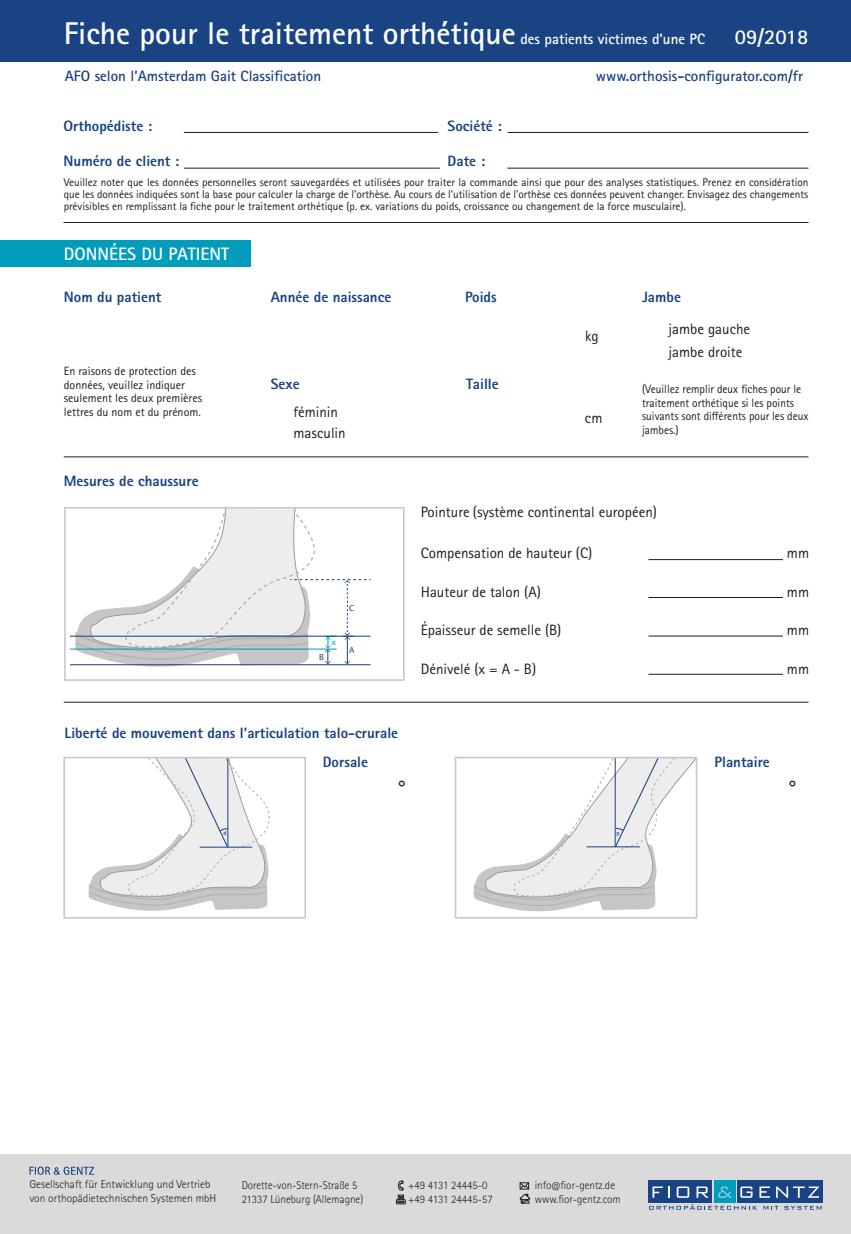
<style>
.page{position:relative;width:851px;height:1234px;background:#fff}
.page>*{position:absolute;margin:0;border:0;box-sizing:border-box;transform-origin:0 0}
.t1{font:700 31.5px "Rotis Sans Serif Pro";color:#fff}
.t2{font:27px "Rotis Sans Serif Pro";color:#1d1d1b}
.t3{font:700 21px "Rotis Sans Serif Pro";color:#fff}
.t4{font:700 18px "Rotis Sans Serif Pro";color:#fff}
.t5{font:800 15px "Rotis Sans Serif Pro";color:#194383}
.t6{font:15px/21.1px "Rotis Sans Serif Pro";color:#1d1d1b}
.t7{font:700 15px "Rotis Sans Serif Pro";color:#194383}
.t8{font:12px/13.5px "Rotis Sans Serif Pro";color:#1d1d1b;scale:.95 1}
.t9{font:12px/13.5px "Rotis Sans Serif Pro";color:#1d1d1b}
.t10{font:300 11.4px/13.8px "Rotis Sans Serif Pro";color:#1d1d1b}
.t11{font:300 11.4px/13.8px "Rotis Sans Serif Pro";color:#1d1d1b;scale:.95 1}
.t12{font:11.25px/12px "Rotis Sans Serif Pro";color:#1d1d1b;text-align:justify}
.t13{font:8.85px "Myriad Pro";color:#194383}
.t14{font:8.85px "Myriad Pro";color:#009cbc}
.t15{font:700 6.3px "Rotis Sans Serif";color:#194383}
.s1{font-size:15px}
</style>
<div class="page">
<div style="left:0;top:0;width:850px;height:62px;background:#194383"></div>
<div style="left:0;top:1153px;width:850px;height:80px;background:#dadada"></div>
<svg style="left:29px;top:1166px;width:65px;height:8px"></svg>
<div style="left:713px;top:1180px;width:22px;height:22px;background:#009cbc"></div>
<div style="left:737px;top:1180px;width:85px;height:22px;background:#194383"></div>
<div style="left:648px;top:1180px;width:64px;height:22px;background:#194383"></div>
<svg style="left:649px;top:1204px;width:108px;height:5px"></svg>
<svg style="left:763px;top:1205px;width:15px;height:4px"></svg>
<svg style="left:784px;top:1205px;width:37px;height:4px"></svg>
<svg style="left:718px;top:1186px;width:13px;height:11px"></svg>
<svg style="left:740px;top:1186px;width:12px;height:11px"></svg>
<svg style="left:759px;top:1186px;width:11px;height:11px"></svg>
<svg style="left:776px;top:1186px;width:42px;height:11px"></svg>
<svg style="left:652px;top:1186px;width:17px;height:11px"></svg>
<svg style="left:676px;top:1186px;width:13px;height:11px"></svg>
<svg style="left:696px;top:1186px;width:12px;height:11px"></svg>
<svg style="left:519px;top:1182px;width:11px;height:20px"></svg>
<svg style="left:396px;top:1180px;width:9px;height:23px"></svg>
<hr style="left:184px;top:132px;width:254px;height:1px;background:#1d1d1b">
<hr style="left:507px;top:168px;width:301px;height:1px;background:#1d1d1b">
<hr style="left:184px;top:168px;width:256px;height:1px;background:#1d1d1b">
<hr style="left:507px;top:132px;width:301px;height:1px;background:#1d1d1b">
<hr style="left:63px;top:222px;width:745px;height:1px;background:#1d1d1b">
<div style="left:0;top:240px;width:250px;height:27px;background:#009cbc"></div>
<hr style="left:64px;top:456px;width:744px;height:1px;background:#1d1d1b">
<hr style="left:64px;top:701px;width:744px;height:1px;background:#1d1d1b">
<hr style="left:648px;top:559px;width:134px;height:1px;background:#1d1d1b">
<hr style="left:648px;top:673px;width:134px;height:1px;background:#1d1d1b">
<hr style="left:648px;top:597px;width:134px;height:1px;background:#1d1d1b">
<hr style="left:70px;top:664px;width:300px;height:1px;background:#194383">
<hr style="left:70px;top:635px;width:300px;height:1px;background:#194383">
<hr style="left:70px;top:648px;width:266px;height:1px;background:#009cbc">
<svg style="left:75px;top:510px;width:295px;height:156px"></svg>
<div style="left:64px;top:507px;width:340px;height:173px;border:2px solid #c6c6c6"></div>
<svg style="left:88px;top:759px;width:182px;height:151px"></svg>
<div style="left:63px;top:756px;width:243px;height:162px;border:2px solid #c6c6c6"></div>
<svg style="left:473px;top:759px;width:221px;height:152px"></svg>
<div style="left:454px;top:756px;width:243px;height:162px;border:2px solid #c6c6c6"></div>
<hr style="left:648px;top:635px;width:134px;height:1px;background:#1d1d1b">
<h1 class="t1" style="left:64px;top:14px;width:643px">Fiche pour le traitement orthétique <span class="s1">des patients victimes d’une PC</span></h1>
<h3 class="t3" style="left:734px;top:24px;width:75px">09/2018</h3>
<h3 class="t7" style="left:65px;top:67px;width:258px">AFO selon l’Amsterdam Gait Classification</h3>
<h3 class="t7" style="left:595px;top:66px;width:209px">www.orthosis-configurator.com/fr</h3>
<h3 class="t5" style="left:63px;top:116px;width:90px">Orthopédiste :</h3>
<h3 class="t5" style="left:63px;top:151px;width:117px">Numéro de client :</h3>
<h3 class="t5" style="left:447px;top:116px;width:56px">Société :</h3>
<h3 class="t5" style="left:447px;top:151px;width:39px">Date :</h3>
<p class="t12" style="left:64px;top:176px;width:746px">Veuillez noter que les données personnelles seront sauvegardées et utilisées pour traiter la commande ainsi que pour des analyses statistiques. Prenez en considération que les données indiquées sont la base pour calculer la charge de l'orthèse. Au cours de l'utilisation de l'orthèse ces données peuvent changer. Envisagez des changements prévisibles en remplissant la fiche pour le traitement orthétique (p. ex. variations du poids, croissance ou changement de la force musculaire).</p>
<h3 class="t4" style="left:64px;top:242px;width:167px">DONNÉES DU PATIENT</h3>
<h3 class="t5" style="left:64px;top:287px;width:99px">Nom du patient</h3>
<p class="t9" style="left:64px;top:364px;width:140px">En raisons de protection des données, veuillez indiquer seulement les deux premières lettres du nom et du prénom.</p>
<h3 class="t5" style="left:64px;top:471px;width:136px">Mesures de chaussure</h3>
<h3 class="t5" style="left:271px;top:287px;width:122px">Année de naissance</h3>
<h3 class="t5" style="left:465px;top:287px;width:33px">Poids</h3>
<h3 class="t5" style="left:642px;top:287px;width:40px">Jambe</h3>
<h3 class="t6" style="left:585px;top:326px;width:15px">kg</h3>
<h3 class="t6" style="left:668px;top:318px;width:83px">jambe gauche</h3>
<h3 class="t6" style="left:668px;top:342px;width:75px">jambe droite</h3>
<h3 class="t5" style="left:271px;top:374px;width:30px">Sexe</h3>
<h3 class="t5" style="left:466px;top:374px;width:34px">Taille</h3>
<h3 class="t6" style="left:293px;top:401px;width:54px">féminin masculin</h3>
<h3 class="t6" style="left:585px;top:407px;width:19px">cm</h3>
<p class="t8" style="left:642px;top:382px;width:177px">(Veuillez remplir deux fiches pour le traitement orthétique si les points suivants sont différents pour les deux jambes.)</p>
<h3 class="t6" style="left:421px;top:501px;width:238px">Pointure (système continental européen)</h3>
<h3 class="t6" style="left:421px;top:542px;width:173px">Compensation de hauteur (C)</h3>
<h3 class="t6" style="left:786px;top:542px;width:24px">mm</h3>
<p class="t13" style="left:319px;top:651px;width:6px">B</p>
<p class="t14" style="left:332px;top:636px;width:6px">x</p>
<p class="t13" style="left:349px;top:602px;width:7px">C</p>
<p class="t13" style="left:349px;top:644px;width:7px">A</p>
<h3 class="t6" style="left:421px;top:581px;width:121px">Hauteur de talon (A)</h3>
<h3 class="t6" style="left:786px;top:581px;width:24px">mm</h3>
<h3 class="t6" style="left:421px;top:619px;width:142px">Épaisseur de semelle (B)</h3>
<h3 class="t6" style="left:786px;top:619px;width:24px">mm</h3>
<h3 class="t6" style="left:421px;top:658px;width:117px">Dénivelé (x = A - B)</h3>
<h3 class="t6" style="left:786px;top:658px;width:24px">mm</h3>
<h3 class="t5" style="left:64px;top:722px;width:335px">Liberté de mouvement dans l’articulation talo-crurale</h3>
<h3 class="t5" style="left:323px;top:752px;width:47px">Dorsale</h3>
<h3 class="t5" style="left:714px;top:752px;width:57px">Plantaire</h3>
<h2 class="t2" style="left:396px;top:772px;width:12px">°</h2>
<h2 class="t2" style="left:787px;top:772px;width:12px">°</h2>
<p class="t15" style="left:223px;top:829px;width:5px">d</p>
<p class="t15" style="left:616px;top:828px;width:5px">p</p>
<p class="t10" style="left:29px;top:1177px;width:188px">Gesellschaft für Entwicklung und Vertrieb von orthopädietechnischen Systemen mbH</p>
<p class="t11" style="left:241px;top:1177px;width:129px">Dorette-von-Stern-Straße 5<br>21337 Lüneburg (Allemagne)</p>
<p class="t10" style="left:534px;top:1177px;width:88px">info@fior-gentz.de www.fior-gentz.com</p>
<p class="t10" style="left:408px;top:1177px;width:86px">+49 4131 24445-0 +49 4131 24445-57</p>
</div>
